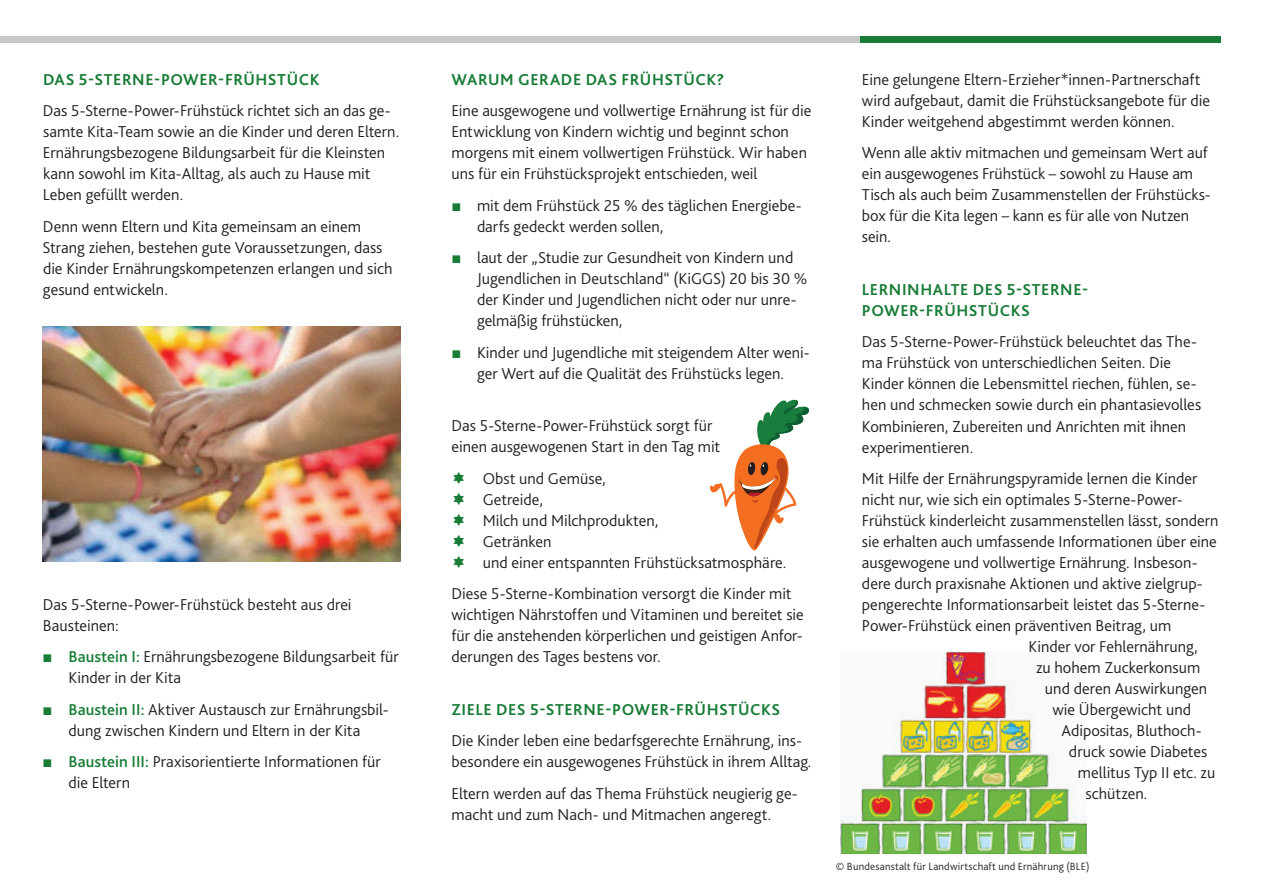
<style>
.page{position:relative;width:1263px;height:893px;background:#fff}
.page>*{position:absolute;margin:0;border:0;box-sizing:border-box;transform-origin:0 0}
.t1{font:300 16.5px/21px "Bliss 2";color:#231f20}
.t2{font:700 16.5px "Bliss 2";letter-spacing:.03em;color:#187c36}
.t3{font:300 10.95px "Bliss 2";letter-spacing:.015em;color:#231f20}
.s1{font-family:"Arial";font-weight:400;color:#187c36}
.s2{font-weight:500;color:#187c36}
</style>
<div class="page">
<img style="left:841px;top:651px;width:246px;height:203px">
<img style="left:43px;top:326px;width:358px;height:236px">
<svg style="left:710px;top:400px;width:99px;height:150px"></svg>
<div style="left:0;top:36px;width:860px;height:7px;background:#c7c8ca"></div>
<div style="left:860px;top:36px;width:360px;height:7px;background:#187c36"></div>
<p class="t2" style="left:43px;top:69px;width:278px">DAS 5-STERNE-POWER-FRÜHSTÜCK</p>
<p class="t1" style="left:43px;top:100px;width:358px">Das 5-Sterne-Power-Frühstück richtet sich an das ge&shy;samte Kita-Team sowie an die Kinder und deren Eltern.<br>Ernährungsbezogene Bildungsarbeit für die Kleinsten kann sowohl im Kita-Alltag, als auch zu Hause mit Leben gefüllt werden.</p>
<p class="t1" style="left:42px;top:215px;width:351px">Denn wenn Eltern und Kita gemeinsam an einem Strang ziehen, bestehen gute Voraussetzungen, dass die Kinder Ernährungskompetenzen erlangen und sich gesund entwickeln.</p>
<p class="t1" style="left:43px;top:593px;width:310px">Das 5-Sterne-Power-Frühstück besteht aus drei<br>Bausteinen:</p>
<p class="t1" style="left:68px;top:646px;width:332px;text-indent:-26px"><span class="s1">■</span> <span class="s2">Baustein I:</span> Ernährungsbezogene Bildungsarbeit für<br>Kinder in der Kita</p>
<p class="t1" style="left:42px;top:698px;width:348px;text-align:center"><span class="s1">■</span> <span class="s2">Baustein II:</span> Aktiver Austausch zur Ernährungsbil&shy;dung zwischen Kindern und Eltern in der Kita</p>
<p class="t1" style="left:69px;top:751px;width:314px;text-indent:-26px"><span class="s1">■</span> <span class="s2">Baustein III:</span> Praxisorientierte Informationen für die Eltern</p>
<p class="t2" style="left:451px;top:69px;width:274px">WARUM GERADE DAS FRÜHSTÜCK?</p>
<p class="t1" style="left:451px;top:100px;width:361px">Eine ausgewogene und vollwertige Ernährung ist für die Entwicklung von Kindern wichtig und beginnt schon morgens mit einem vollwertigen Frühstück. Wir haben uns für ein Frühstücksprojekt entschieden, weil</p>
<p class="t1" style="left:477px;top:194px;width:326px;text-indent:-26px"><span class="s1">■</span> mit dem Frühstück 25 % des täglichen Energiebe&shy;darfs gedeckt werden sollen,</p>
<p class="t1" style="left:477px;top:247px;width:332px;text-indent:-26px"><span class="s1">■</span> laut der „Studie zur Gesundheit von Kindern und Jugendlichen in Deutschland“ (KiGGS) 20 bis 30 % der Kinder und Jugendlichen nicht oder nur unre&shy;gelmäßig frühstücken,</p>
<p class="t1" style="left:451px;top:341px;width:360px;text-align:center"><span class="s1">■</span> Kinder und Jugendliche mit steigendem Alter weni&shy;ger Wert auf die Qualität des Frühstücks legen.</p>
<p class="t1" style="left:451px;top:415px;width:270px">Das 5-Sterne-Power-Frühstück sorgt für einen ausgewogenen Start in den Tag mit</p>
<p class="t1" style="left:483px;top:467px;width:305px">Obst und Gemüse,<br>Getreide,<br>Milch und Milchprodukten,<br>Getränken<br>und einer entspannten Frühstücksatmosphäre.</p>
<p class="t1" style="left:451px;top:583px;width:354px">Diese 5-Sterne-Kombination versorgt die Kinder mit wichtigen N ährstoffen und Vitaminen und bereitet sie für die anstehenden körperlichen und geistigen Anfor&shy;derungen des Tages bestens vor.</p>
<p class="t2" style="left:451px;top:699px;width:329px">ZIELE DES 5-STERNE-POWER-FRÜHSTÜCKS</p>
<p class="t1" style="left:451px;top:730px;width:361px">Die Kinder leben eine bedarfsgerechte Ernährung, ins&shy;besondere ein ausgewogenes Frühstück in ihrem Alltag.</p>
<p class="t1" style="left:451px;top:783px;width:348px">Eltern werden auf das Thema Frühstück neugierig ge&shy;macht und zum N ach- und Mitmachen angeregt.</p>
<p class="t1" style="left:862px;top:69px;width:349px">Eine gelungene Eltern-Erzieher*innen-Partnerschaft wird aufgebaut, damit die Frühstücksangebote für die<br>Kinder weitgehend abgestimmt werden können.</p>
<p class="t1" style="left:862px;top:142px;width:350px">Wenn alle aktiv mitmachen und gemeinsam Wert auf ein ausgewogenes Frühstück – sowohl zu Hause am Tisch als auch beim Zusammenstellen der Frühstücks&shy;box für die Kita legen – kann es für alle von N utzen sein.</p>
<p class="t2" style="left:862px;top:279px;width:11px">LERNINHALTE</p>
<p class="t2" style="left:973px;top:279px;width:70px">DES 5-STERNE</p>
<p class="t2" style="left:1082px;top:279px;width:8px">-</p>
<p class="t2" style="left:862px;top:300px;width:22px">POWER</p>
<p class="t2" style="left:919px;top:300px;width:27px">-FRÜH</p>
<p class="t2" style="left:969px;top:300px;width:21px">STÜCK</p>
<p class="t2" style="left:1021px;top:300px;width:10px">S</p>
<p class="t1" style="left:862px;top:331px;width:341px">Das 5-Sterne-Power-Frühstück beleuchtet das The&shy;ma Frühstück von unterschiedlichen Seiten. Die Kinder können die Lebensmittel riechen, fühlen, se&shy;hen und schmecken sowie durch ein phantasievolles Kombinieren, Zubereiten und Anrichten mit ihnen experimentieren.</p>
<p class="t1" style="left:862px;top:468px;width:337px">Mit Hilfe der Ernährungspyramide lernen die Kinder</p>
<p class="t1" style="left:862px;top:489px;width:322px">nicht nur, wie sich ein optimales 5-Sterne-Power-</p>
<p class="t1" style="left:862px;top:510px;width:358px">Frühstück kinderleicht zusammenstellen lässt, sondern</p>
<p class="t1" style="left:862px;top:531px;width:356px">sie erhalten auch umfassende Informationen über eine</p>
<p class="t1" style="left:862px;top:552px;width:337px">ausgewogene und vollwertige Ernährung. Insbeson-</p>
<p class="t1" style="left:862px;top:573px;width:342px">dere durch praxisnahe Aktionen und aktive zielgrup-</p>
<p class="t1" style="left:862px;top:594px;width:345px">pengerechte Informationsarbeit leistet das 5-Sterne-</p>
<p class="t1" style="left:862px;top:615px;width:311px">Power-Frühstück einen präventiven Beitrag, um</p>
<p class="t1" style="left:1028px;top:636px;width:171px">Kinder vor Fehlernährung,</p>
<p class="t1" style="left:1036px;top:657px;width:166px">zu hohem Zuckerkonsum</p>
<p class="t1" style="left:1045px;top:678px;width:164px">und deren Auswirkungen</p>
<p class="t1" style="left:1052px;top:699px;width:140px">wie Ü bergewicht und</p>
<p class="t1" style="left:1061px;top:720px;width:142px">Adipositas, Bluthoch-</p>
<p class="t1" style="left:1069px;top:741px;width:140px">druck sowie Diabetes</p>
<p class="t1" style="left:1078px;top:762px;width:139px">mellitus Typ II etc. zu</p>
<p class="t1" style="left:1085px;top:783px;width:63px">schützen.</p>
<p class="t3" style="left:836px;top:859px;width:255px">© Bundesanstalt für Landwirtschaft und Ernährung (BLE)</p>
</div>
